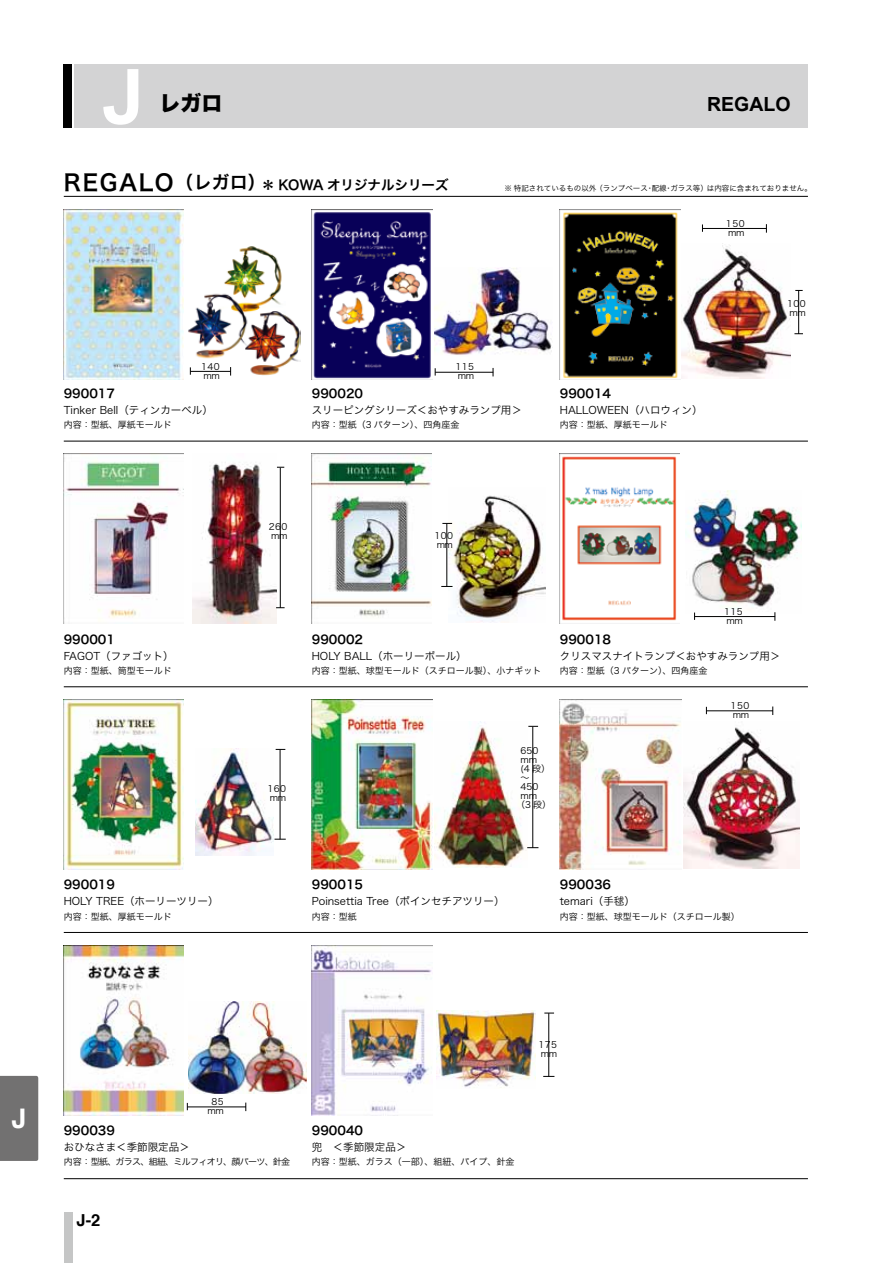
<style>
.page{position:relative;width:893px;height:1263px;background:#fff}
.page>*{position:absolute;margin:0;border:0;box-sizing:border-box;transform-origin:0 0}
.t1{font:700 76.5px "Arial";color:#fff}
.t2{font:700 27px "Helvetica";color:#fff}
.t3{font:22.5px "Hira Kaku Pro W6";letter-spacing:.07em;color:#000}
.t4{font:21px "Hira Kaku Std W8";color:#000}
.t5{font:700 19.5px "Arial";color:#000}
.t6{font:700 16.5px "Helvetica";color:#000}
.t7{font:13.5px "Hira Kaku Pro W6";color:#000}
.t8{font:12px "Hira Kaku Pro W6";color:#000}
.t9{font:10.5px "Hira Kaku Pro W3";color:#000}
.t10{font:9px/9px "Hira Kaku Pro W3";color:#000}
.t11{font:9px "Hira Kaku Pro W3";letter-spacing:-.08em;color:#000}
.t12{font:7.5px "Hira Kaku Pro W3";color:#000}
.s1{font-size:18px}
</style>
<div class="page">
<div style="left:64px;top:1212px;width:8px;height:51px;background:#c5c6c6"></div>
<div style="left:0;top:1076px;width:38px;height:85px;background:#727171"></div>
<div style="left:74px;top:65px;width:734px;height:63px;background:#d3d3d4"></div>
<div style="left:64px;top:65px;width:8px;height:63px;background:#000"></div>
<hr style="left:64px;top:441px;width:744px;height:1px;background:#000">
<img style="left:64px;top:209px;width:120px;height:170px">
<hr style="left:64px;top:196px;width:744px;height:1px;background:#000">
<hr style="left:64px;top:686px;width:744px;height:1px;background:#000">
<img style="left:64px;top:454px;width:120px;height:170px">
<hr style="left:64px;top:932px;width:744px;height:1px;background:#000">
<img style="left:64px;top:699px;width:119px;height:171px">
<hr style="left:64px;top:1178px;width:744px;height:1px;background:#000">
<img style="left:64px;top:946px;width:120px;height:170px">
<img style="left:312px;top:209px;width:120px;height:170px">
<img style="left:560px;top:209px;width:120px;height:169px">
<img style="left:312px;top:454px;width:120px;height:170px">
<img style="left:560px;top:454px;width:119px;height:170px">
<img style="left:312px;top:699px;width:120px;height:171px">
<img style="left:560px;top:699px;width:121px;height:171px">
<img style="left:188px;top:246px;width:113px;height:130px">
<img style="left:435px;top:268px;width:118px;height:87px">
<img style="left:681px;top:243px;width:110px;height:135px">
<img style="left:193px;top:462px;width:83px;height:162px">
<img style="left:449px;top:495px;width:96px;height:127px">
<img style="left:686px;top:491px;width:115px;height:123px">
<img style="left:196px;top:748px;width:77px;height:107px">
<img style="left:435px;top:721px;width:92px;height:146px">
<img style="left:684px;top:727px;width:115px;height:141px">
<img style="left:188px;top:1002px;width:118px;height:92px">
<img style="left:312px;top:946px;width:120px;height:170px">
<img style="left:436px;top:1011px;width:100px;height:77px">
<hr style="left:190px;top:371px;width:41px;height:1px;background:#000">
<hr style="left:435px;top:372px;width:58px;height:1px;background:#000">
<hr style="left:703px;top:228px;width:64px;height:1px;background:#000">
<hr style="left:798px;top:290px;width:1px;height:44px;background:#000">
<hr style="left:280px;top:468px;width:1px;height:140px;background:#000">
<hr style="left:447px;top:523px;width:1px;height:64px;background:#000">
<hr style="left:695px;top:616px;width:80px;height:1px;background:#000">
<hr style="left:280px;top:750px;width:1px;height:89px;background:#000">
<hr style="left:532px;top:727px;width:1px;height:121px;background:#000">
<hr style="left:706px;top:710px;width:67px;height:1px;background:#000">
<hr style="left:187px;top:1107px;width:59px;height:1px;background:#000">
<hr style="left:548px;top:1013px;width:1px;height:63px;background:#000">
<h1 class="t1" style="left:102px;top:47px;width:44px">J</h1>
<h3 class="t4" style="left:159px;top:92px;width:64px">レガロ</h3>
<h3 class="t5" style="left:707px;top:91px;width:85px">REGALO</h3>
<h3 class="t3" style="left:64px;top:162px;width:213px">REGALO<span class="s1">（レガロ）　</span></h3>
<h3 class="t7" style="left:261px;top:173px;width:189px">＊ KOWA オリジナルシリーズ</h3>
<p class="t12" style="left:504px;top:181px;width:309px">※ 特記されているもの以外（ランプベース・配線・ガラス等）は内容に含まれておりません。</p>
<p class="t10" style="left:726px;top:218px;width:20px">150 mm</p>
<p class="t10" style="left:201px;top:361px;width:20px">140 mm</p>
<p class="t10" style="left:456px;top:362px;width:20px">115 mm</p>
<h3 class="t8" style="left:64px;top:383px;width:53px">990017</h3>
<p class="t9" style="left:64px;top:401px;width:151px">Tinker Bell（ティンカーベル）</p>
<p class="t10" style="left:64px;top:420px;width:109px">内容：型紙、厚紙モールド</p>
<h3 class="t8" style="left:312px;top:383px;width:53px">990020</h3>
<p class="t9" style="left:312px;top:401px;width:211px">スリーピングシリーズ＜おやすみランプ用＞</p>
<p class="t10" style="left:312px;top:420px;width:149px">内容：型紙（3 パターン）、四角座金</p>
<h3 class="t8" style="left:560px;top:383px;width:53px">990014</h3>
<p class="t9" style="left:560px;top:401px;width:144px">HALLOWEEN（ハロウィン）</p>
<p class="t10" style="left:560px;top:420px;width:109px">内容：型紙、厚紙モールド</p>
<p class="t10" style="left:787px;top:298px;width:20px">100 mm</p>
<h3 class="t8" style="left:64px;top:628px;width:53px">990001</h3>
<p class="t9" style="left:64px;top:646px;width:111px">FAGOT（ファゴット）</p>
<p class="t10" style="left:64px;top:665px;width:109px">内容：型紙、筒型モールド</p>
<h3 class="t8" style="left:64px;top:874px;width:53px">990019</h3>
<p class="t9" style="left:64px;top:892px;width:156px">HOLY TREE（ホーリーツリー）</p>
<p class="t10" style="left:64px;top:911px;width:109px">内容：型紙、厚紙モールド</p>
<p class="t10" style="left:269px;top:521px;width:20px">260 mm</p>
<p class="t10" style="left:268px;top:784px;width:20px">160 mm</p>
<p class="t10" style="left:434px;top:531px;width:20px">100 mm</p>
<h3 class="t8" style="left:312px;top:628px;width:53px">990002</h3>
<p class="t9" style="left:312px;top:646px;width:156px">HOLY BALL（ホーリーボール）</p>
<p class="t10" style="left:312px;top:665px;width:231px">内容：型紙、球型モールド（スチロール製）、小ナギット</p>
<p class="t10" style="left:521px;top:746px;width:19px">650</p>
<p class="t10" style="left:521px;top:755px;width:18px">mm</p>
<p class="t10" style="left:521px;top:764px;width:31px">(4 段）</p>
<p class="t10" style="left:521px;top:773px;width:10px">〜</p>
<p class="t10" style="left:521px;top:782px;width:19px">450</p>
<p class="t10" style="left:521px;top:791px;width:18px">mm</p>
<p class="t10" style="left:516px;top:800px;width:37px">（3 段）</p>
<p class="t10" style="left:724px;top:606px;width:20px">115 mm</p>
<h3 class="t8" style="left:560px;top:628px;width:53px">990018</h3>
<p class="t9" style="left:560px;top:646px;width:222px">クリスマスナイトランプ＜おやすみランプ用＞</p>
<p class="t10" style="left:560px;top:665px;width:149px">内容：型紙（3 パターン）、四角座金</p>
<p class="t10" style="left:731px;top:700px;width:20px">150 mm</p>
<h3 class="t8" style="left:312px;top:874px;width:53px">990015</h3>
<p class="t9" style="left:312px;top:892px;width:194px">Poinsettia Tree（ポインセチアツリー）</p>
<p class="t10" style="left:312px;top:911px;width:46px">内容：型紙</p>
<h3 class="t8" style="left:560px;top:874px;width:53px">990036</h3>
<p class="t9" style="left:560px;top:892px;width:77px">temari（手毬）</p>
<p class="t10" style="left:560px;top:911px;width:181px">内容：型紙、球型モールド（スチロール製）</p>
<h2 class="t2" style="left:12px;top:1094px;width:17px">J</h2>
<p class="t10" style="left:207px;top:1096px;width:18px;text-align:center">85 mm</p>
<h3 class="t8" style="left:64px;top:1120px;width:53px">990039</h3>
<p class="t9" style="left:64px;top:1138px;width:127px">おひなさま＜季節限定品＞</p>
<p class="t11" style="left:64px;top:1154px;width:228px">内容：型紙、ガラス、組紐、ミルフィオリ、顔パーツ、針金</p>
<h3 class="t6" style="left:77px;top:1205px;width:25px">J-2</h3>
<h3 class="t8" style="left:312px;top:1120px;width:53px">990040</h3>
<p class="t9" style="left:312px;top:1138px;width:96px">兜　＜季節限定品＞</p>
<p class="t10" style="left:312px;top:1157px;width:204px">内容：型紙、ガラス（一部）、組紐、パイプ、針金</p>
<p class="t10" style="left:538px;top:1039px;width:20px">175 mm</p>
</div>
